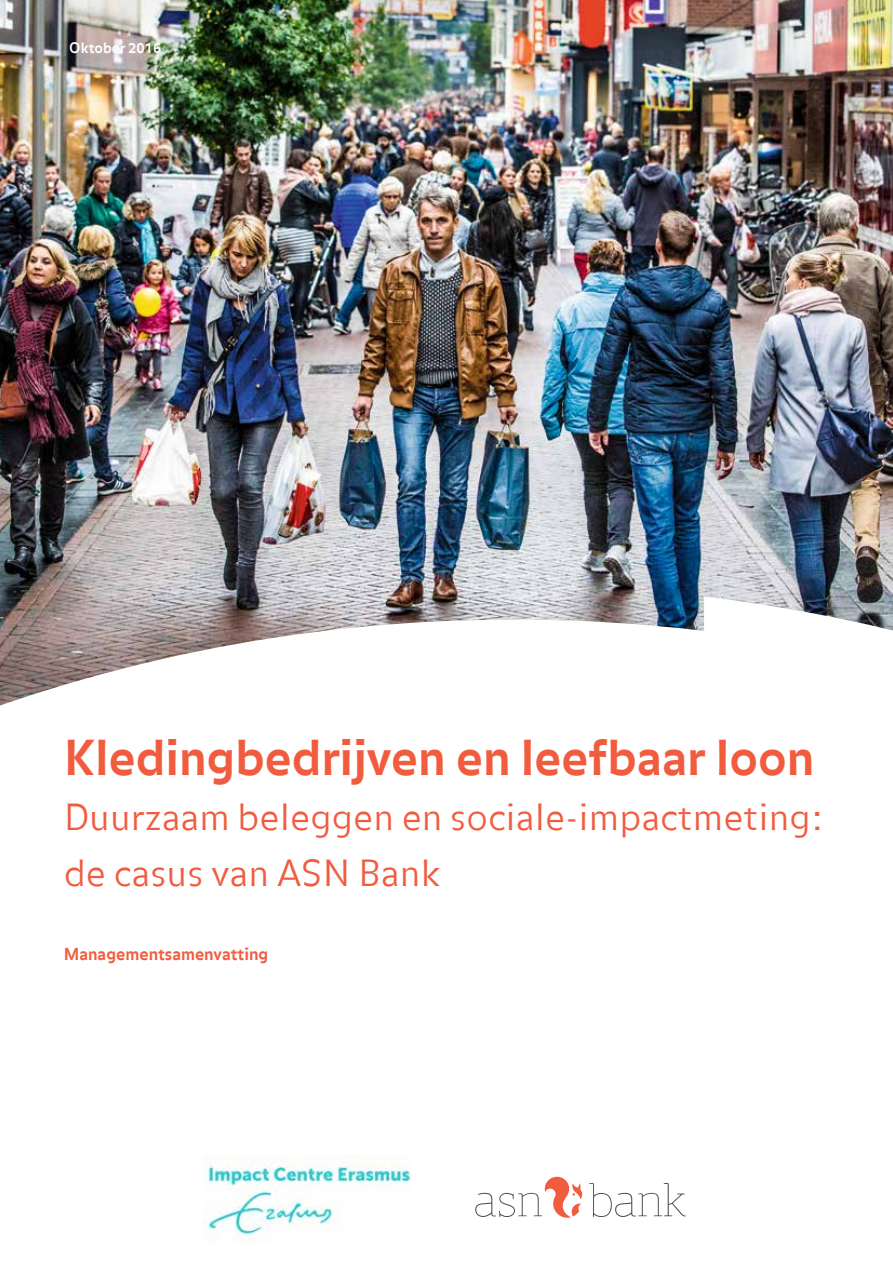
<style>
.page{position:relative;width:893px;height:1263px;background:#fff}
.page>*{position:absolute;margin:0;border:0;box-sizing:border-box;transform-origin:0 0}
.t1{font:700 48px "Balance Offc";color:#f15c3f}
.t2{font:300 36px/55.3px "Balance Offc";color:#f15c3f}
.t3{font:700 16.5px "Balance Offc";color:#f15c3f}
.t4{font:700 14.25px "Balance Offc";color:#fff}
</style>
<div class="page">
<img style="left:0;top:0;width:893px;height:597px">
<svg style="left:0;top:597px;width:893px;height:599px"></svg>
<svg style="left:589px;top:1183px;width:97px;height:34px"></svg>
<svg style="left:475px;top:1177px;width:107px;height:41px"></svg>
<img style="left:203px;top:1155px;width:209px;height:86px">
<p class="t4" style="left:69px;top:40px;width:94px">Oktober 2016</p>
<h1 class="t1" style="left:64px;top:730px;width:752px">Kledingbedrijven en leefbaar loon</h1>
<p class="t2" style="left:64px;top:792px;width:762px">Duurzaam beleggen en sociale-impactmeting: de casus van ASN Bank</p>
<p class="t3" style="left:64px;top:944px;width:206px">Managementsamenvatting</p>
</div>
